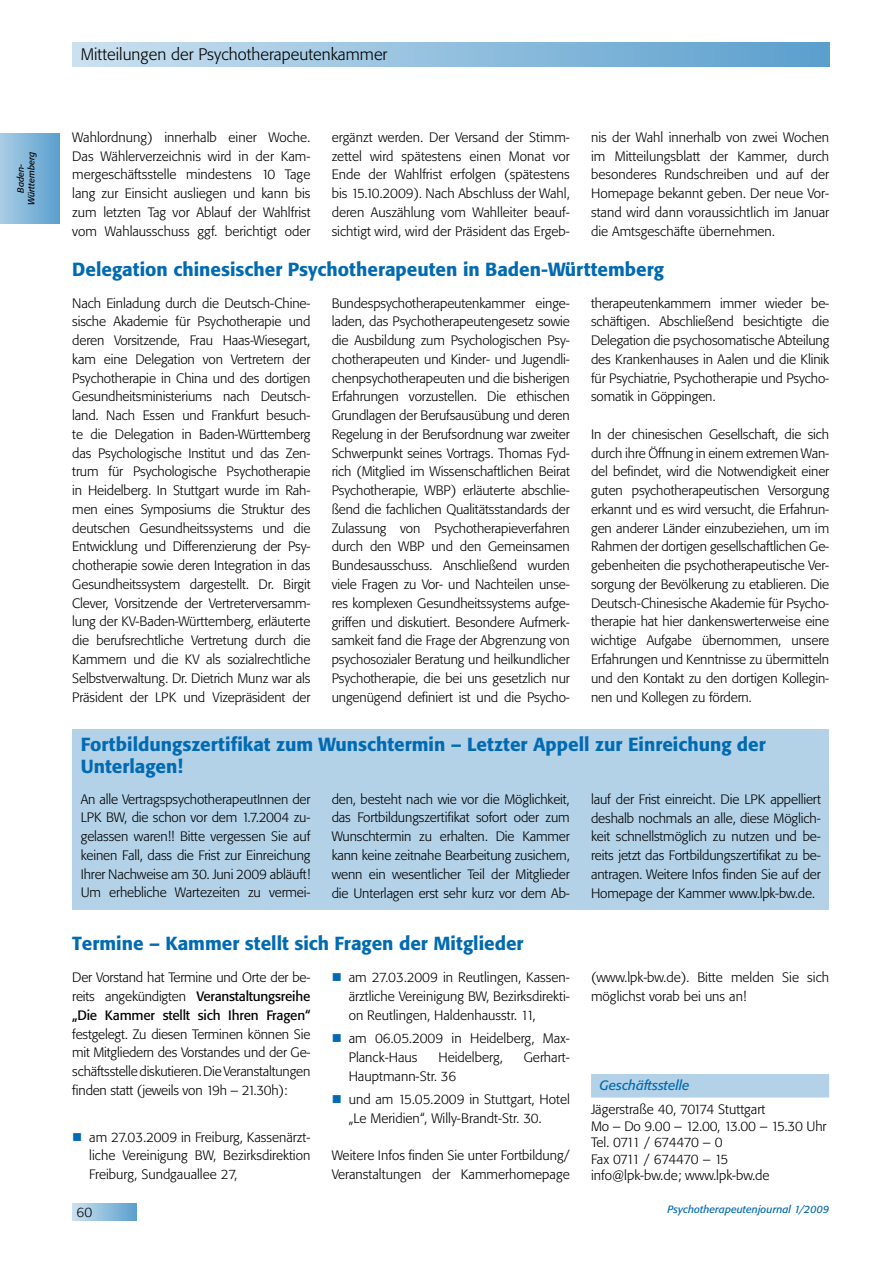
<style>
.page{position:relative;width:893px;height:1263px;background:#fff}
.page>*{position:absolute;margin:0;border:0;box-sizing:border-box;transform-origin:0 0}
.t1{font:500 18.75px/21.8px "Tn T Form BSK";color:#006ab2}
.t2{font:300 16.5px "Tn T Form BSK";color:#000}
.t3{font:300 13.5px/18.8px "Tn T Form BSK";color:#000;text-align:justify}
.t4{font:italic 13.5px "Tn T Form BSK";color:#006ab2}
.t5{font:italic 10.5px "Tn T Form BSK";color:#006ab2}
.t6{font:italic 9px/10.8px "Tn T Form BSK";color:#000;text-align:center}
.s1{font-weight:400}
</style>
<div class="page">
<div style="left:72px;top:43px;width:757px;height:24px;background:linear-gradient(to right,#cce1f0,#5a9fcd)"></div>
<div style="left:72px;top:1203px;width:64px;height:17px;background:linear-gradient(to right,#cde1f0,#5ea1ce)"></div>
<div style="left:0;top:133px;width:60px;height:91px;background:linear-gradient(to right,#a9cde5,#5ca0ce)"></div>
<div style="left:72px;top:729px;width:757px;height:180px;background:#b3d2e8"></div>
<div style="left:591px;top:1074px;width:238px;height:7px;background:#b3d2e8"></div>
<div style="left:591px;top:1081px;width:238px;height:16px;background:#b3d2e8"></div>
<p class="t6" style="left:15px;top:205px;width:55px;rotate:-90deg">Baden-<br>Württemberg</p>
<p class="t2" style="left:81px;top:44px;width:308px">Mitteilungen der Psychotherapeutenkammer</p>
<p class="t3" style="left:72px;top:128px;width:240px">Wahlordnung) innerhalb einer Woche.<br>Das Wählerverzeichnis wird in der Kam&shy;mergeschäftsstelle mindestens 10 Tage lang zur Einsicht ausliegen und kann bis zum letzten Tag vor Ablauf der Wahlfrist vom Wahlausschuss ggf. berichtigt oder</p>
<p class="t3" style="left:332px;top:128px;width:240px">ergänzt werden. Der Versand der Stimm&shy;zettel wird spätestens einen Monat vor Ende der Wahlfrist erfolgen (spätestens bis 15.10.2009). Nach Abschluss der Wahl, deren Auszählung vom Wahlleiter beauf&shy;sichtigt wird, wird der Präsident das Ergeb-</p>
<p class="t3" style="left:591px;top:128px;width:240px">nis der Wahl innerhalb von zwei Wochen im Mitteilungsblatt der Kammer, durch besonderes Rundschreiben und auf der Homepage bekannt geben. Der neue Vor&shy;stand wird dann voraussichtlich im Januar die Amtsgeschäfte übernehmen.</p>
<h1 class="t1" style="left:72px;top:259px;width:593px">Delegation chinesischer Psychotherapeuten in Baden-Württemberg</h1>
<p class="t3" style="left:72px;top:294px;width:240px">Nach Einladung durch die Deutsch-Chine&shy;sische Akademie für Psychotherapie und deren Vorsitzende, Frau Haas-Wiesegart, kam eine Delegation von Vertretern der Psychotherapie in China und des dortigen Gesundheitsministeriums nach Deutsch&shy;land. Nach Essen und Frankfurt besuch&shy;te die Delegation in Baden-Württemberg das Psychologische Institut und das Zen&shy;trum für Psychologische Psychotherapie in Heidelberg. In Stuttgart wurde im Rah&shy;men eines Symposiums die Struktur des deutschen Gesundheitssystems und die Entwicklung und Differenzierung der Psy&shy;chotherapie sowie deren Integration in das Gesundheitssystem dargestellt. Dr. Birgit Clever, Vorsitzende der Vertreterversamm&shy;lung der KV-Baden-Württemberg, erläuterte die berufsrechtliche Vertretung durch die Kammern und die KV als sozialrechtliche Selbstverwaltung. Dr. Dietrich Munz war als Präsident der LPK und Vizepräsident der</p>
<p class="t3" style="left:332px;top:294px;width:240px">Bundespsychotherapeutenkammer einge&shy;laden, das Psychotherapeutengesetz sowie die Ausbildung zum Psychologischen Psy&shy;chotherapeuten und Kinder- und Jugendli&shy;chenpsychotherapeuten und die bisherigen Erfahrungen vorzustellen. Die ethischen Grundlagen der Berufsausübung und deren Regelung in der Berufsordnung war zweiter Schwerpunkt seines Vortrags. Thomas Fyd&shy;rich (Mitglied im Wissenschaftlichen Beirat Psychotherapie, WBP) erläuterte abschlie&shy;ßend die fachlichen Qualitätsstandards der Zulassung von Psychotherapieverfahren durch den WBP und den Gemeinsamen Bundesausschuss. Anschließend wurden viele Fragen zu Vor- und Nachteilen unse&shy;res komplexen Gesundheitssystems aufge&shy;griffen und diskutiert. Besondere Aufmerk&shy;samkeit fand die Frage der Abgrenzung von psychosozialer Beratung und heilkundlicher Psychotherapie, die bei uns gesetzlich nur ungenügend definiert ist und die Psycho-</p>
<p class="t3" style="left:591px;top:294px;width:240px">therapeutenkammern immer wieder be&shy;schäftigen. Abschließend besichtigte die Delegation die psychosomatische Abteilung des Krankenhauses in Aalen und die Klinik für Psychiatrie, Psychotherapie und Psycho&shy;somatik in Göppingen.</p>
<p class="t3" style="left:591px;top:425px;width:240px">In der chinesischen Gesellschaft, die sich durch ihre Öffnung in einem extremen Wan&shy;del befindet, wird die Notwendigkeit einer guten psychotherapeutischen Versorgung erkannt und es wird versucht, die Erfahrun&shy;gen anderer Länder einzubeziehen, um im Rahmen der dortigen gesellschaftlichen Ge&shy;gebenheiten die psychotherapeutische Ver&shy;sorgung der Bevölkerung zu etablieren. Die Deutsch-Chinesische Akademie für Psycho&shy;therapie hat hier dankenswerterweise eine wichtige Aufgabe übernommen, unsere Erfahrungen und Kenntnisse zu übermitteln und den Kontakt zu den dortigen Kollegin&shy;nen und Kollegen zu fördern.</p>
<h1 class="t1" style="left:81px;top:734px;width:687px">Fortbildungszertifikat zum Wunschtermin – Letzter Appell zur Einreichung der<br>Unterlagen!</h1>
<p class="t3" style="left:81px;top:790px;width:231px">An alle VertragspsychotherapeutInnen der LPK BW, die schon vor dem 1.7.2004 zu&shy;gelassen waren!! Bitte vergessen Sie auf keinen Fall, dass die Frist zur Einreichung Ihrer Nachweise am 30. Juni 2009 abläuft!<br>Um erhebliche Wartezeiten zu vermei-</p>
<p class="t3" style="left:332px;top:790px;width:240px">den, besteht nach wie vor die Möglichkeit, das Fortbildungszertifikat sofort oder zum Wunschtermin zu erhalten. Die Kammer kann keine zeitnahe Bearbeitung zusichern, wenn ein wesentlicher Teil der Mitglieder die Unterlagen erst sehr kurz vor dem Ab-</p>
<p class="t3" style="left:591px;top:790px;width:231px">lauf der Frist einreicht. Die LPK appelliert deshalb nochmals an alle, diese Möglich&shy;keit schnellstmöglich zu nutzen und be&shy;reits jetzt das Fortbildungszertifikat zu be&shy;antragen. Weitere Infos finden Sie auf der Homepage der Kammer www.lpk-bw.de.</p>
<h1 class="t1" style="left:72px;top:932px;width:453px">Termine – Kammer stellt sich Fragen der Mitglieder</h1>
<p class="t3" style="left:72px;top:968px;width:240px">Der Vorstand hat Termine und Orte der be&shy;reits angekündigten <span class="s1">Veranstaltungsreihe „Die Kammer stellt sich Ihren Fragen“</span></p>
<p class="t3" style="left:72px;top:1024px;width:240px">festgelegt. Zu diesen Terminen können Sie mit Mitgliedern des Vorstandes und der Ge&shy;schäftsstelle diskutieren. Die Veranstaltungen finden statt (jeweils von 19h – 21.30h):</p>
<p class="t3" style="left:89px;top:1128px;width:223px">am 27.03.2009 in Freiburg, Kassenärzt&shy;liche Vereinigung BW, Bezirksdirektion Freiburg, Sundgauallee 27,</p>
<p class="t3" style="left:591px;top:968px;width:240px">(www.lpk-bw.de). Bitte melden Sie sich möglichst vorab bei uns an!</p>
<p class="t3" style="left:349px;top:968px;width:223px">am 27.03.2009 in Reutlingen, Kassen&shy;ärztliche Vereinigung BW, Bezirksdirekti&shy;on Reutlingen, Haldenhausstr. 11,</p>
<p class="t3" style="left:349px;top:1029px;width:223px">am 06.05.2009 in Heidelberg, Max-<br>Planck-Haus</p>
<p class="t3" style="left:438px;top:1048px;width:66px">Heidelberg,</p>
<p class="t3" style="left:524px;top:1048px;width:48px">Gerhart-</p>
<p class="t3" style="left:349px;top:1064px;width:223px;line-height:23.4px">Hauptmann-Str. 36<br>und am 15.05.2009 in Stuttgart, Hotel</p>
<p class="t3" style="left:349px;top:1109px;width:194px">„Le Meridien“, Willy-Brandt-Str. 30.</p>
<p class="t3" style="left:332px;top:1146px;width:240px">Weitere Infos finden Sie unter Fortbildung/<br>Veranstaltungen der Kammerhomepage</p>
<p class="t4" style="left:600px;top:1077px;width:91px">Geschäftsstelle</p>
<p class="t3" style="left:591px;top:1101px;width:237px;line-height:16.5px;text-align:left">Jägerstraße 40, 70174 Stuttgart<br>Mo – Do 9.00 – 12.00, 13.00 – 15.30 Uhr<br>Tel. 0711 / 674470 – 0<br>Fax 0711 / 674470 – 15<br>info@lpk-bw.de; www.lpk-bw.de</p>
<p class="t3" style="left:77px;top:1202px;width:17px">60</p>
<p class="t5" style="left:667px;top:1203px;width:163px">Psychotherapeutenjournal 1/2009</p>
</div>
